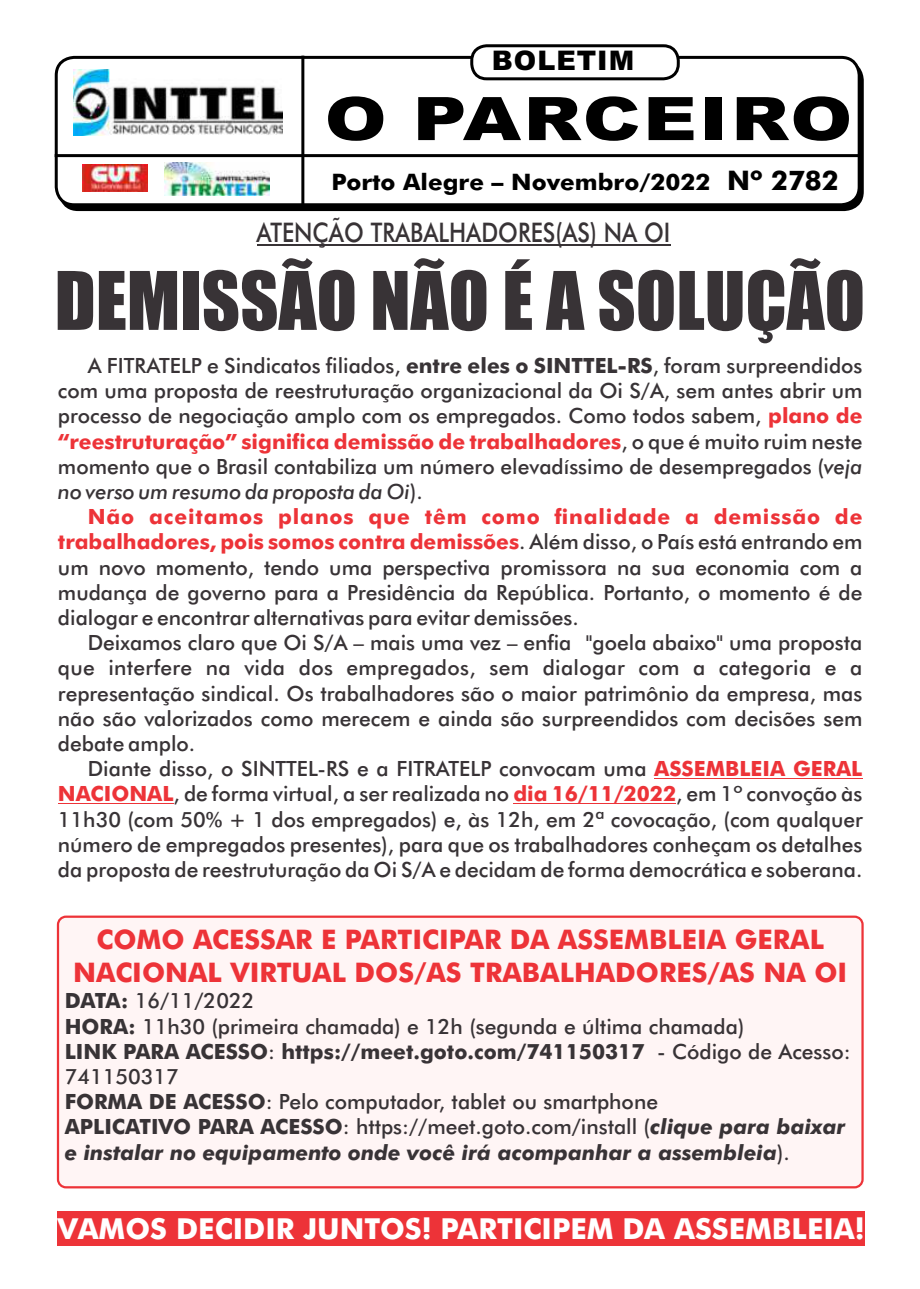
<style>
.page{position:relative;width:920px;height:1289px;background:#fff}
.page>*{position:absolute;margin:0;border:0;box-sizing:border-box;transform-origin:0 0}
.t1{font:74.4px "Impact";color:#383336}
.t2{font:900 60px "Arial";letter-spacing:.035em;color:#000;scale:1.24 1}
.t3{font:700 28.95px "Futura BT";color:#fff}
.t4{font:700 27px/32.4px "Futura BT";color:#ed3338;text-align:center}
.t5{font:500 27px "Futura BT";color:#383336;scale:.84 1}
.t6{font:900 27px "Arial";letter-spacing:.035em;color:#000}
.t7{font:700 22.65px "Futura BT";color:#000;scale:1.06 1}
.t8{font:500 21px/25.2px "Futura BT";color:#383336;text-align:justify}
.s1{font-size:27px}
.s2{font-weight:700}
.s3{font-weight:700;color:#ed3338}
.s4{font-style:italic}
.s5{font-weight:700;font-style:italic}
</style>
<div class="page">
<div style="left:59px;top:61px;width:804px;height:150px;border:3px solid #000;border-radius:18px"></div>
<div style="left:56px;top:57px;width:803px;height:148px;background:#fff;border-radius:18px"></div>
<div style="left:55px;top:56px;width:805px;height:150px;border:3px solid #000;border-radius:18px"></div>
<img style="left:73px;top:70px;width:210px;height:65px">
<hr style="left:55px;top:154px;width:805px;height:3px;background:#000">
<hr style="left:301px;top:56px;width:3px;height:149px;background:#000">
<div style="left:472px;top:46px;width:206px;height:33px;background:#fff;border-radius:15px"></div>
<div style="left:470px;top:44px;width:209px;height:36px;border:3px solid #000;border-radius:15px"></div>
<img style="left:165px;top:163px;width:104px;height:32px">
<img style="left:83px;top:164px;width:65px;height:27px">
<hr style="left:257px;top:244px;width:413px;height:1px;background:#383336">
<hr style="left:654px;top:778px;width:208px;height:1px;background:#ed3338">
<hr style="left:58px;top:803px;width:116px;height:1px;background:#ed3338">
<hr style="left:513px;top:803px;width:163px;height:1px;background:#ed3338">
<div style="left:58px;top:1211px;width:806px;height:34px;background:#ed3338"></div>
<div style="left:57px;top:915px;width:806px;height:273px;background:#fff5f5;border:2px solid #ed3338;border-radius:8px"></div>
<p class="t6" style="left:492px;top:51px;width:144px">BOLETIM</p>
<h2 class="t2" style="left:325px;top:97px;width:427px">O PARCEIRO</h2>
<p class="t7" style="left:331px;top:173px;width:480px">Porto Alegre – Novembro/2022 <span class="s1">Nº 2782</span></p>
<p class="t5" style="left:257px;top:221px;width:494px">ATENÇÃO TRABALHADORES(AS) NA OI</p>
<h1 class="t1" style="left:55px;top:271px;width:812px">DEMISSÃO NÃO É A SOLUÇÃO</h1>
<p class="t8" style="left:58px;top:355px;width:806px;text-indent:30px">A FITRATELP e Sindicatos filiados, <span class="s2">entre eles o SINTTEL-RS</span>, foram surpreendidos com uma proposta de reestruturação organizacional da Oi S/A, sem antes abrir um processo de negociação amplo com os empregados. Como todos sabem, <span class="s3">plano de “reestruturação” significa demissão de trabalhadores</span>, o que é muito ruim neste momento que o Brasil contabiliza um número elevadíssimo de desempregados (<span class="s4">veja no verso um resumo da proposta da Oi</span>).</p>
<p class="t8" style="left:58px;top:506px;width:806px;text-indent:30px"><span class="s3">Não aceitamos planos que têm como finalidade a demissão de trabalhadores, pois somos contra demissões</span>. Além disso, o País está entrando em um novo momento, tendo uma perspectiva promissora na sua economia com a mudança de governo para a Presidência da República. Portanto, o momento é de dialogar e encontrar alternativas para evitar demissões.</p>
<p class="t8" style="left:58px;top:632px;width:806px;text-indent:30px">Deixamos claro que Oi S/A – mais uma vez – enfia "goela abaixo" uma proposta que interfere na vida dos empregados, sem dialogar com a categoria e a representação sindical. Os trabalhadores são o maior patrimônio da empresa, mas não são valorizados como merecem e ainda são surpreendidos com decisões sem debate amplo.</p>
<p class="t8" style="left:58px;top:758px;width:806px;text-indent:30px">Diante disso, o SINTTEL-RS e a FITRATELP convocam uma <span class="s3">ASSEMBLEIA GERAL NACIONAL</span>, de forma virtual, a ser realizada no <span class="s3">dia 16/11/2022</span>, em 1º convoção às 11h30 (com 50% + 1 dos empregados) e, às 12h, em 2ª covocação, (com qualquer número de empregados presentes), para que os trabalhadores conheçam os detalhes da proposta de reestruturação da Oi S/A e decidam de forma democrática e soberana.</p>
<p class="t4" style="left:73px;top:926px;width:775px">COMO ACESSAR E PARTICIPAR DA ASSEMBLEIA GERAL<br>NACIONAL VIRTUAL DOS/AS TRABALHADORES/AS NA OI</p>
<p class="t8" style="left:65px;top:990px;width:787px;text-align:left"><span class="s2">DATA:</span> 16/11/2022<br><span class="s2">HORA:</span> 11h30 (primeira chamada) e 12h (segunda e última chamada)<br><span class="s2">LINK PARA ACESSO</span>: <span class="s2">https://meet.goto.com/741150317</span> - Código de Acesso:<br>741150317<br><span class="s2">FORMA DE ACESSO</span>: Pelo computador, tablet ou smartphone<br><span class="s2">APLICATIVO PARA ACESSO</span>: https://meet.goto.com/install (<span class="s5">clique para baixar e instalar no equipamento onde você irá acompanhar a assembleia</span>).</p>
<h3 class="t3" style="left:58px;top:1217px;width:808px">VAMOS DECIDIR JUNTOS! PARTICIPEM DA ASSEMBLEIA!</h3>
</div>
